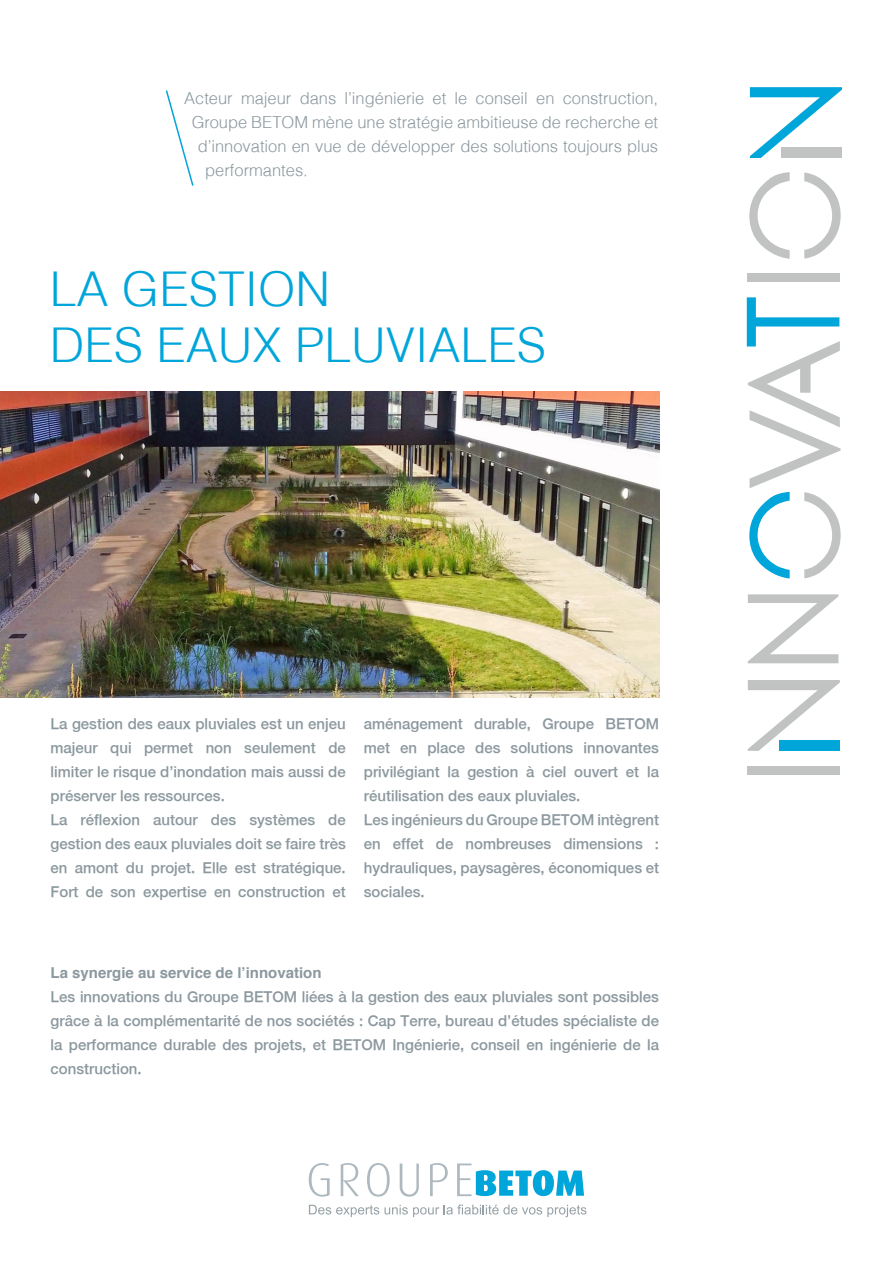
<style>
.page{position:relative;width:893px;height:1263px;background:#fff}
.page>*{position:absolute;margin:0;border:0;box-sizing:border-box;transform-origin:0 0}
.t1{font:300 48px/55.5px "Helv";color:#00a5da}
.t2{font:300 16.5px "Helv";color:#8b989e}
.t3{font:500 15px/24px "Helvetica Neue";color:#8b989e}
.t4{font:700 15px "Helvetica";color:#8b989e}
</style>
<div class="page">
<svg style="left:165px;top:90px;width:29px;height:96px"></svg>
<div style="left:747px;top:766px;width:92px;height:9px;background:#c1c3c3"></div>
<svg style="left:748px;top:680px;width:92px;height:71px"></svg>
<div style="left:779px;top:741px;width:61px;height:10px;background:#00a5da"></div>
<div style="left:747px;top:273px;width:92px;height:9px;background:#c1c3c3"></div>
<svg style="left:750px;top:87px;width:92px;height:71px"></svg>
<div style="left:781px;top:148px;width:61px;height:10px;background:#c1c3c3"></div>
<svg style="left:747px;top:297px;width:94px;height:281px"></svg>
<svg style="left:749px;top:172px;width:41px;height:87px"></svg>
<svg style="left:804px;top:172px;width:37px;height:87px"></svg>
<svg style="left:748px;top:594px;width:90px;height:69px"></svg>
<svg style="left:309px;top:1163px;width:21px;height:33px"></svg>
<svg style="left:341px;top:1163px;width:18px;height:33px"></svg>
<svg style="left:367px;top:1163px;width:23px;height:33px"></svg>
<svg style="left:400px;top:1163px;width:19px;height:34px"></svg>
<svg style="left:430px;top:1163px;width:18px;height:33px"></svg>
<svg style="left:457px;top:1163px;width:127px;height:33px"></svg>
<svg style="left:309px;top:1204px;width:277px;height:13px"></svg>
<img style="left:0;top:391px;width:659px;height:306px">
<p class="t2" style="left:184px;top:88px;width:475px">Acteur majeur dans l’ingénierie et le conseil en construction,</p>
<p class="t2" style="left:192px;top:112px;width:468px">Groupe BETOM mène une stratégie ambitieuse de recherche et</p>
<p class="t2" style="left:198px;top:136px;width:462px">d’innovation en vue de développer des solutions toujours plus</p>
<p class="t2" style="left:205px;top:160px;width:104px">performantes.</p>
<h1 class="t1" style="left:50px;top:260px;width:498px">LA GESTION<br>DES EAUX PLUVIALES</h1>
<p class="t3" style="left:51px;top:711px;width:297px">La gestion des eaux pluviales est un enjeu majeur qui permet non seulement de limiter le risque d’inondation mais aussi de préserver les ressources.<br>La réflexion autour des systèmes de gestion des eaux pluviales doit se faire très en amont du projet. Elle est stratégique.<br>Fort de son expertise en construction et</p>
<p class="t3" style="left:364px;top:711px;width:297px">aménagement durable, Groupe BETOM met en place des solutions innovantes privilégiant la gestion à ciel ouvert et la réutilisation des eaux pluviales.<br>Les ingénieurs du Groupe BETOM intègrent en effet de nombreuses dimensions : hydrauliques, paysagères, économiques et sociales.</p>
<p class="t4" style="left:51px;top:963px;width:272px">La synergie au service de l’innovation</p>
<p class="t3" style="left:51px;top:984px;width:610px;text-align:justify">Les innovations du Groupe BETOM liées à la gestion des eaux pluviales sont possibles grâce à la complémentarité de nos sociétés : Cap Terre, bureau d’études spécialiste de la performance durable des projets, et BETOM Ingénierie, conseil en ingénierie de la construction.</p>
</div>
